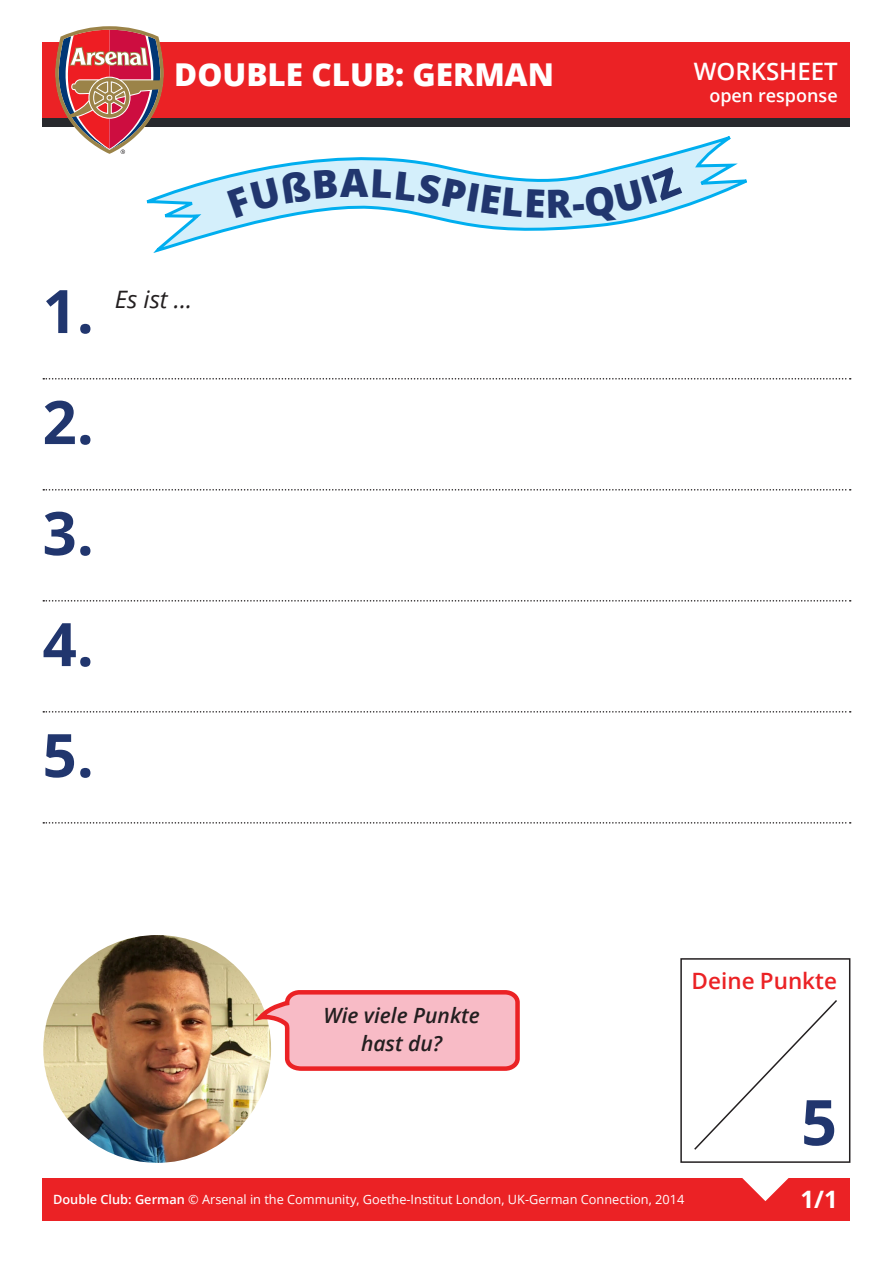
<style>
.page{position:relative;width:893px;height:1263px;background:#fff}
.page>*{position:absolute;margin:0;border:0;box-sizing:border-box;transform-origin:0 0}
.Quiz_questions_total{font:700 63px "Open Sans";color:#21366e}
.Quiz_question{font:700 60px "Open Sans";color:#21366e}
.Scarf_heading{font:800 39px "Open Sans";color:#21366e}
.Master_-_title{font:800 31.5px "Open Sans";color:#fff}
.Master_-_subtitle{font:600 24px "Open Sans";color:#fff}
.Quiz_question-2{font:italic 24px "Open Sans";color:#231f20}
.Master_-_page_number{font:700 24px "Open Sans";color:#fff}
.t1{font:600 22.5px "Open Sans";color:#eb2225}
.Speech_bubble_text_l{font:italic 600 21px/27.6px "Open Sans";color:#231f20;text-align:center}
.Master_-_subtitle_2{font:600 18px "Open Sans";color:#fff}
.Master_-_footer{font:12.75px "Open Sans";color:#fff}
.s1{font-weight:600}
</style>
<div class="page">
<div style="left:43px;top:1178px;width:807px;height:42px;background:#eb2225"></div>
<div style="left:43px;top:43px;width:807px;height:76px;background:#eb2225"></div>
<div style="left:43px;top:119px;width:807px;height:8px;background:#28292d"></div>
<svg style="left:55px;top:26px;width:109px;height:128px"></svg>
<svg style="left:143px;top:128px;width:604px;height:125px"></svg>
<svg style="left:43px;top:378px;width:808px;height:1px"></svg>
<svg style="left:43px;top:489px;width:808px;height:1px"></svg>
<svg style="left:43px;top:600px;width:808px;height:1px"></svg>
<svg style="left:43px;top:711px;width:808px;height:1px"></svg>
<svg style="left:43px;top:822px;width:808px;height:1px"></svg>
<img style="left:43px;top:935px;width:228px;height:228px;border-radius:114px">
<svg style="left:247px;top:988px;width:273px;height:85px;background:#f6b1b6"></svg>
<div style="left:680px;top:958px;width:170px;height:205px;border:2px solid #231f20"></div>
<svg style="left:693px;top:1000px;width:146px;height:201px"></svg>
<svg style="left:227px;top:169px;width:111px;height:49px;background:#cbecfa"></svg>
<svg style="left:372px;top:166px;width:310px;height:57px;background:#cdedfa"></svg>
<p class="Master_-_title" style="left:174px;top:50px;width:381px">DOUBLE CLUB: GERMAN</p>
<p class="Master_-_subtitle" style="left:694px;top:55px;width:145px">WORKSHEET</p>
<p class="Quiz_question" style="left:43px;top:269px;width:53px">1.</p>
<p class="Quiz_question-2" style="left:115px;top:282px;width:79px">Es ist ...</p>
<p class="Quiz_question" style="left:43px;top:380px;width:53px">2.</p>
<p class="Quiz_question" style="left:43px;top:491px;width:53px">3.</p>
<p class="Quiz_question" style="left:43px;top:602px;width:53px">4.</p>
<p class="Quiz_question" style="left:43px;top:713px;width:53px">5.</p>
<p class="Scarf_heading" style="left:340px;top:153px;width:30px">A</p>
<p class="Speech_bubble_text_l" style="left:323px;top:1001px;width:158px">Wie viele Punkte hast du?</p>
<p class="Master_-_subtitle_2" style="left:709px;top:83px;width:130px">open response</p>
<p class="t1" style="left:692px;top:965px;width:147px">Deine Punkte</p>
<p class="Quiz_questions_total" style="left:801px;top:1078px;width:37px">5</p>
<p class="Master_-_footer" style="left:53px;top:1191px;width:633px"><span class="s1">Double Club: German</span> © Arsenal in the Community, Goethe-Institut London, UK-German Connection, 2014</p>
<p class="Master_-_page_number" style="left:800px;top:1182px;width:39px">1/1</p>
</div>
